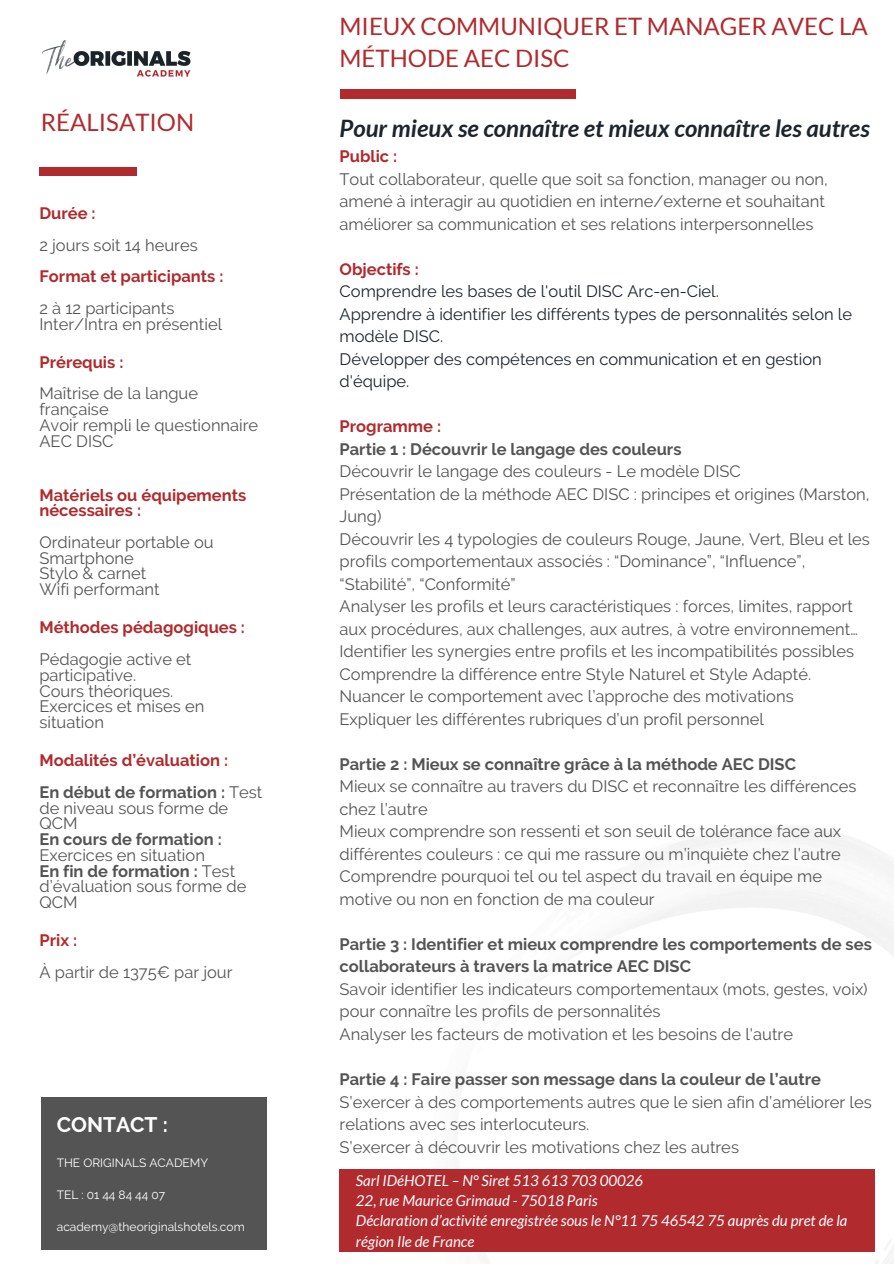
<style>
.page{position:relative;width:894px;height:1264px;background:#fff}
.page>*{position:absolute;margin:0;border:0;box-sizing:border-box;transform-origin:0 0}
.t1{font:24px/32.7px "Lato";color:#b12a2d}
.t2{font:italic 700 24px "Lato";color:#1d242c}
.t3{font:700 21px "Raleway";color:#fff}
.t4{font:16.5px/22.5px "Raleway";color:#545454}
.t5{font:16.5px/22.5px "Raleway";color:#1d242c}
.t6{font:700 16.5px/15.8px "Raleway";color:#b12a2d}
.t7{font:italic 15px/20.2px "Lato";color:#fff}
.t8{font:12px "Raleway";color:#fff}
.s1{font-weight:700}
.s2{font-weight:700;color:#b12a2d}
</style>
<div class="page">
<div style="left:339px;top:90px;width:236px;height:8px;background:#b12a2d"></div>
<img style="left:376px;top:826px;width:517px;height:437px">
<div style="left:39px;top:167px;width:98px;height:8px;background:#b12a2d"></div>
<img style="left:41px;top:40px;width:150px;height:37px">
<div style="left:339px;top:1169px;width:535px;height:82px;background:#b12a2d"></div>
<div style="left:41px;top:1096px;width:225px;height:153px;background:#545454"></div>
<p class="t1" style="left:41px;top:105px;width:155px">RÉALISATION</p>
<h5 class="t6" style="left:39px;top:205px;width:58px">Durée :</h5>
<h5 class="t4" style="left:39px;top:234px;width:160px">2 jours soit 14 heures</h5>
<h5 class="t6" style="left:39px;top:268px;width:185px">Format et participants :</h5>
<h5 class="t4" style="left:39px;top:300px;width:184px;line-height:15.8px">2 à 12 participants<br>Inter/Intra en présentiel</h5>
<h5 class="t6" style="left:39px;top:354px;width:85px">Prérequis :</h5>
<h5 class="t4" style="left:39px;top:385px;width:220px;line-height:15.8px">Maîtrise de la langue française<br>Avoir rempli le questionnaire<br>AEC DISC</h5>
<h4 class="t6" style="left:39px;top:487px;width:208px">Matériels ou équipements nécessaires :</h4>
<h5 class="t4" style="left:39px;top:534px;width:176px;line-height:15.8px">Ordinateur portable ou<br>Smartphone<br>Stylo &amp; carnet<br>Wifi performant</h5>
<h4 class="t6" style="left:39px;top:619px;width:207px">Méthodes pédagogiques :</h4>
<h5 class="t4" style="left:39px;top:651px;width:166px;line-height:15.8px">Pédagogie active et participative.<br>Cours théoriques.<br>Exercices et mises en situation</h5>
<h4 class="t6" style="left:39px;top:752px;width:190px">Modalités d’évaluation :</h4>
<h5 class="t4" style="left:39px;top:784px;width:224px;line-height:15.8px"><span class="s1">En début de formation :</span> Test de niveau sous forme de<br>QCM<br><span class="s1">En cours de formation :<br></span>Exercices en situation<br><span class="s1">En fin de formation :</span> Test d’évaluation sous forme de<br>QCM</h5>
<h4 class="t6" style="left:39px;top:932px;width:39px">Prix :</h4>
<h5 class="t4" style="left:39px;top:960px;width:194px">À partir de 1375€ par jour</h5>
<h5 class="t3" style="left:57px;top:1112px;width:112px">CONTACT :</h5>
<h4 class="t8" style="left:57px;top:1155px;width:153px">THE ORIGINALS ACADEMY</h4>
<h5 class="t8" style="left:57px;top:1187px;width:110px">TEL : 01 44 84 44 07</h5>
<h4 class="t8" style="left:57px;top:1219px;width:189px">academy@theoriginalshotels.com</h4>
<h2 class="t1" style="left:339px;top:9px;width:529px">MIEUX COMMUNIQUER ET MANAGER AVEC LA<br>MÉTHODE AEC DISC</h2>
<h5 class="t2" style="left:339px;top:113px;width:531px">Pour mieux se connaître et mieux connaître les autres</h5>
<p class="t4" style="left:339px;top:145px;width:489px"><span class="s2">Public :<br></span>Tout collaborateur, quelle que soit sa fonction, manager ou non, amené à interagir au quotidien en interne/externe et souhaitant améliorer sa communication et ses relations interpersonnelles</p>
<h3 class="t5" style="left:339px;top:257px;width:514px"><span class="s2">Objectifs :<br></span>Comprendre les bases de l'outil DISC Arc-en-Ciel.<br>Apprendre à identifier les différents types de personnalités selon le modèle DISC.<br>Développer des compétences en communication et en gestion d'équipe.</h3>
<h6 class="t4" style="left:339px;top:415px;width:532px"><span class="s2">Programme :<br></span><span class="s1">Partie 1 : Découvrir le langage des couleurs<br></span>Découvrir le langage des couleurs - Le modèle DISC<br>Présentation de la méthode AEC DISC : principes et origines (Marston, Jung)<br>Découvrir les 4 typologies de couleurs Rouge, Jaune, Vert, Bleu et les profils comportementaux associés : “Dominance”, “Influence”, “Stabilité”, “Conformité”<br>Analyser les profils et leurs caractéristiques : forces, limites, rapport aux procédures, aux challenges, aux autres, à votre environnement… Identifier les synergies entre profils et les incompatibilités possibles Comprendre la différence entre Style Naturel et Style Adapté.<br>Nuancer le comportement avec l’approche des motivations<br>Expliquer les différentes rubriques d’un profil personnel</h6>
<h6 class="t4" style="left:339px;top:752px;width:518px"><span class="s1">Partie 2 : Mieux se connaître grâce à la méthode AEC DISC<br></span>Mieux se connaître au travers du DISC et reconnaître les différences chez l’autre<br>Mieux comprendre son ressenti et son seuil de tolérance face aux différentes couleurs : ce qui me rassure ou m’inquiète chez l’autre Comprendre pourquoi tel ou tel aspect du travail en équipe me motive ou non en fonction de ma couleur</h6>
<p class="t4" style="left:339px;top:932px;width:533px"><span class="s1">Partie 3 : Identifier et mieux comprendre les comportements de ses collaborateurs à travers la matrice AEC DISC<br></span>Savoir identifier les indicateurs comportementaux (mots, gestes, voix) pour connaître les profils de personnalités<br>Analyser les facteurs de motivation et les besoins de l'autre</p>
<h5 class="t4" style="left:339px;top:1067px;width:533px"><span class="s1">Partie 4 : Faire passer son message dans la couleur de l’autre </span>S’exercer à des comportements autres que le sien afin d’améliorer les relations avec ses interlocuteurs.<br>S’exercer à découvrir les motivations chez les autres</h5>
<h4 class="t7" style="left:356px;top:1169px;width:493px">Sarl IDéHOTEL – N° Siret 513 613 703 00026<br>22, rue Maurice Grimaud - 75018 Paris<br>Déclaration d’activité enregistrée sous le N°11 75 46542 75 auprès du pret de la région Ile de France</h4>
</div>
